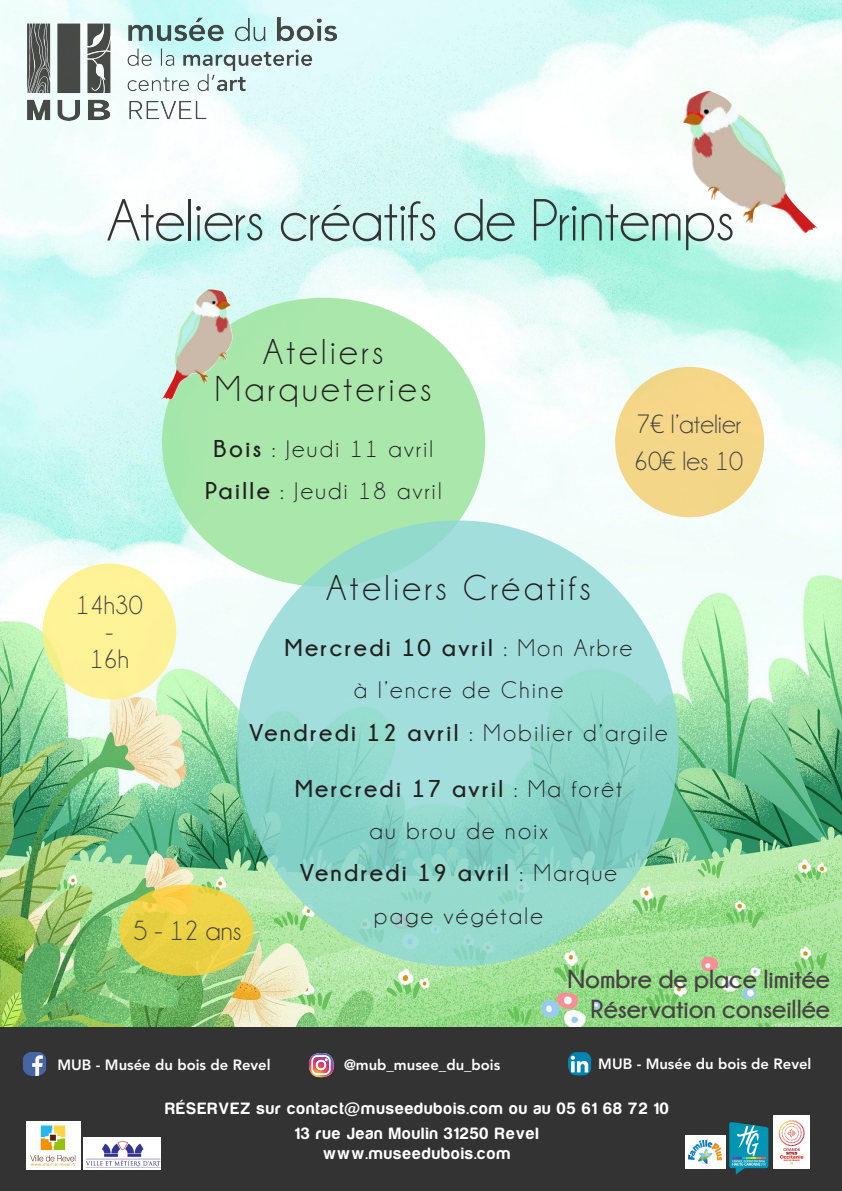
<style>
.page{position:relative;width:842px;height:1191px;background:#fff}
.page>*{position:absolute;margin:0;border:0;box-sizing:border-box;transform-origin:0 0}
.t1{font:60px "Champagne&Limousines";color:#333}
.t2{font:36.3px/36.3px "Champagne&Limousines";letter-spacing:.1em;color:#231f20;text-align:center}
.t3{font:27.9px "Champagne&Limousines";color:#474242}
.t4{font:26.8px/26.8px "Champagne&Limousines";color:#474242;text-align:center}
.t5{font:700 26px "Champagne&Limousines";color:#474242}
.t6{font:24.2px/42.4px "Champagne&Limousines";letter-spacing:.1em;color:#231f20;text-align:center}
.t7{font:700 16.9px "Harabara";letter-spacing:.08em;color:#fff}
.t8{font:800 14.8px "Avenir LT Std";color:#fff}
.s1{font-weight:700}
</style>
<div class="page">
<img style="left:0;top:0;width:842px;height:1027px">
<div style="left:0;top:1027px;width:842px;height:164px;background:#333"></div>
<div style="left:685px;top:1134px;width:40px;height:34px;background:#fff"></div>
<img style="left:688px;top:1139px;width:34px;height:26px">
<img style="left:27px;top:1121px;width:54px;height:48px">
<img style="left:773px;top:1115px;width:36px;height:53px">
<svg style="left:729px;top:1122px;width:39px;height:52px"></svg>
<svg style="left:84px;top:1137px;width:77px;height:32px"></svg>
<img style="left:85px;top:1141px;width:75px;height:26px">
<img style="left:22px;top:1052px;width:25px;height:24px">
<img style="left:309px;top:1053px;width:25px;height:24px">
<img style="left:568px;top:1052px;width:23px;height:23px">
<img style="left:28px;top:17px;width:308px;height:114px">
<div style="left:162px;top:298px;width:323px;height:288px;background:#a9e7ab;border-radius:50%"></div>
<svg style="left:237px;top:520px;width:441px;height:446px"></svg>
<div style="left:615px;top:367px;width:149px;height:150px;background:#f3d688;border-radius:50%"></div>
<div style="left:43px;top:563px;width:133px;height:136px;background:#fff297;border-radius:50%"></div>
<svg style="left:119px;top:884px;width:135px;height:92px;fill:#ecd145"></svg>
<img style="left:682px;top:91px;width:136px;height:143px">
<img style="left:162px;top:289px;width:71px;height:111px">
<p class="t1" style="left:107px;top:190px;width:629px">Ateliers créatifs de Printemps</p>
<p class="t2" style="left:215px;top:334px;width:218px">Ateliers<br>Marqueteries</p>
<p class="t6" style="left:205px;top:427px;width:238px"><span class="s1">Bois</span> : Jeudi 11 avril<br><span class="s1">Paille</span> : Jeudi 18 avril</p>
<p class="t4" style="left:637px;top:410px;width:106px">7€ l’atelier</p>
<p class="t4" style="left:634px;top:448px;width:110px">60€ les 10</p>
<p class="t4" style="left:76px;top:592px;width:69px">14h30</p>
<p class="t4" style="left:90px;top:618px;width:41px">-<br>16h</p>
<p class="t3" style="left:133px;top:916px;width:110px">5 - 12 ans</p>
<p class="t2" style="left:326px;top:570px;width:266px">Ateliers Créatifs</p>
<p class="t6" style="left:285px;top:627px;width:349px"><span class="s1">Mercredi 10 avril</span> : Mon Arbre à l’encre de Chine</p>
<p class="t6" style="left:250px;top:711px;width:419px"><span class="s1">Vendredi 12 avril</span> : Mobilier d’argile</p>
<p class="t6" style="left:295px;top:767px;width:328px"><span class="s1">Mercredi 17 avril</span> : Ma forêt au brou de noix</p>
<p class="t6" style="left:300px;top:852px;width:318px"><span class="s1">Vendredi 19 avril</span> : Marque page végétale</p>
<p class="t5" style="left:567px;top:964px;width:264px">Nombre de place limitée</p>
<p class="t5" style="left:590px;top:994px;width:241px">Réservation conseillée</p>
<p class="t8" style="left:58px;top:1056px;width:215px">MUB - Musée du bois de Revel</p>
<p class="t8" style="left:344px;top:1055px;width:158px">@mub_musee_du_bois</p>
<p class="t8" style="left:598px;top:1055px;width:215px">MUB - Musée du bois de Revel</p>
<p class="t7" style="left:165px;top:1099px;width:505px">RÉSERVEZ sur contact@museedubois.com ou au 05 61 68 72 10</p>
<p class="t7" style="left:295px;top:1124px;width:245px">13 rue Jean Moulin 31250 Revel</p>
<p class="t7" style="left:323px;top:1144px;width:188px">www.museedubois.com</p>
</div>
